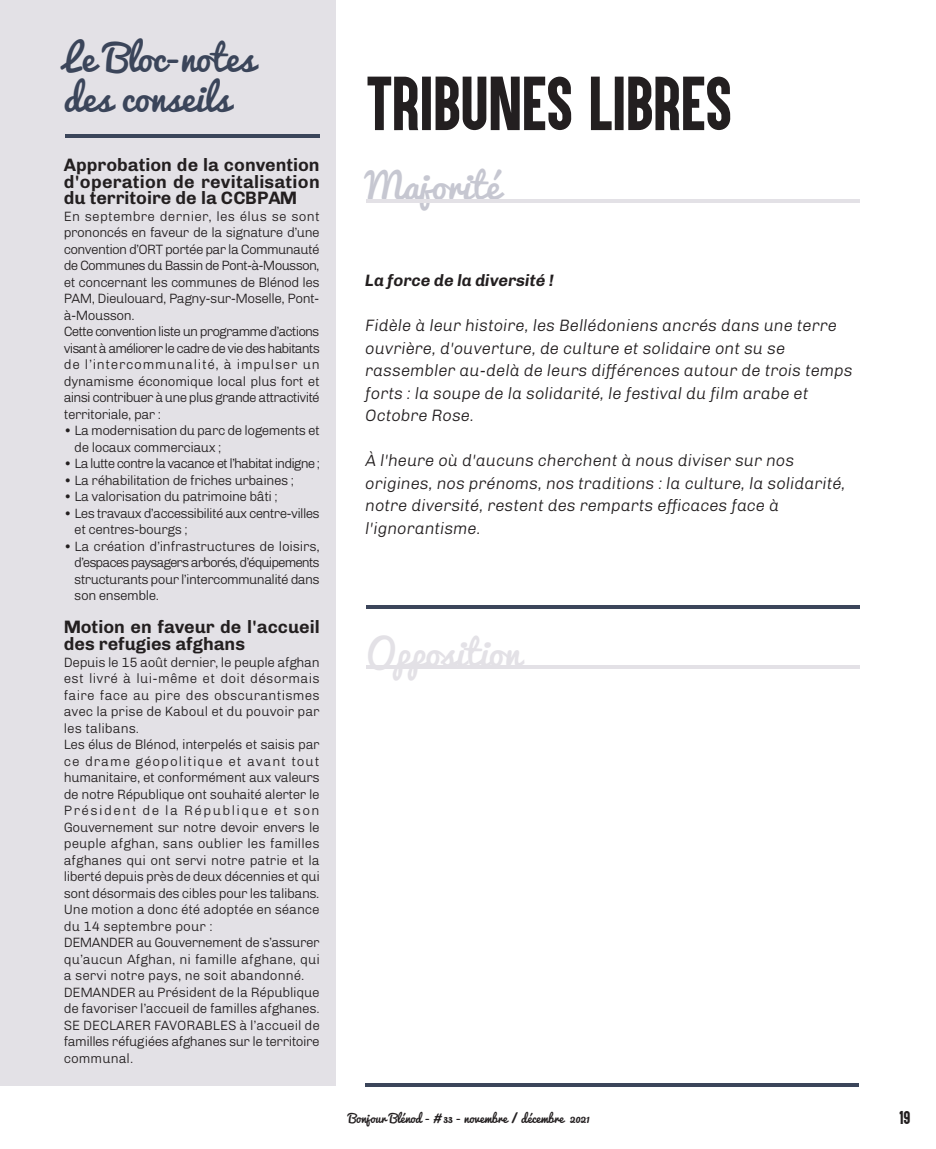
<style>
.page{position:relative;width:936px;height:1149px;background:#fff}
.page>*{position:absolute;margin:0;border:0;box-sizing:border-box;transform-origin:0 0}
.t1{font:61.5px "Aku&Kamu";letter-spacing:-.01em;color:#231f20}
.t2{font:36px/39px "Pacifico";color:#3b455a}
.t3{font:36px "Pacifico";color:#e3e1e6}
.t4{font:36px "Pacifico";color:#c6c7d1}
.t5{font:700 18px/16.5px "Chivo";color:#231f20;text-align:justify}
.t6{font:italic 300 16.5px/22.5px "Chivo";color:#231f20}
.t7{font:italic 700 16.5px "Chivo";color:#231f20}
.t8{font:15px "Aku&Kamu";color:#231f20}
.t9{font:300 13.5px/16.5px "Chivo";letter-spacing:-.035em;color:#231f20}
.t10{font:300 13.5px "Chivo";letter-spacing:-.07em;color:#231f20}
.t11{font:12px "Pacifico";color:#231f20}
</style>
<div class="page">
<hr style="left:366px;top:605px;width:494px;height:3px;background:#3b455a">
<hr style="left:366px;top:199px;width:494px;height:3px;background:#e3e1e6">
<hr style="left:366px;top:665px;width:494px;height:3px;background:#e3e1e6">
<hr style="left:365px;top:1083px;width:494px;height:3px;background:#3b455a">
<div style="left:0;top:0;width:335px;height:1084px;background:#e3e1e6"></div>
<hr style="left:65px;top:134px;width:255px;height:3px;background:#3b455a">
<h2 class="t2" style="left:64px;top:41px;width:192px">Le Bloc-notes des conseils</h2>
<h3 class="t5" style="left:64px;top:158px;width:257px">Approbation de la convention d'operation de revitalisation du territoire de la CCBPAM</h3>
<p class="t9" style="left:64px;top:209px;width:257px">En septembre dernier, les élus se sont prononcés en faveur de la signature d’une convention d’ORT portée par la Communauté de Communes du Bassin de Pont-à-Mousson, et concernant les communes de Blénod les PAM, Dieulouard, Pagny-sur-Moselle, Pont&shy;à-Mousson.<br>Cette convention liste un programme d’actions visant à améliorer le cadre de vie des habitants de l’intercommunalité, à impulser un dynamisme économique local plus fort et ainsi contribuer à une plus grande attractivité territoriale, par :</p>
<p class="t9" style="left:74px;top:423px;width:247px;text-indent:-11px">• La modernisation du parc de logements et de locaux commerciaux ;</p>
<p class="t10" style="left:64px;top:458px;width:258px">• La lutte contre la vacance et l’habitat indigne ;</p>
<p class="t9" style="left:64px;top:473px;width:232px">• La réhabilitation de friches urbaines ;</p>
<p class="t9" style="left:64px;top:489px;width:215px">• La valorisation du patrimoine bâti ;</p>
<p class="t9" style="left:74px;top:506px;width:247px;text-indent:-11px">• Les travaux d’accessibilité aux centre-villes et centres-bourgs ;</p>
<p class="t9" style="left:74px;top:539px;width:247px;text-align:justify;text-indent:-11px">• La création d’infrastructures de loisirs, d’espaces paysagers arborés, d’équipements structurants pour l’intercommunalité dans son ensemble.</p>
<h3 class="t5" style="left:64px;top:620px;width:257px">Motion en faveur de l'accueil des refugies afghans</h3>
<p class="t9" style="left:64px;top:654px;width:258px">Depuis le 15 août dernier, le peuple afghan est livré à lui-même et doit désormais faire face au pire des obscurantismes avec la prise de Kaboul et du pouvoir par les talibans.<br>Les élus de Blénod, interpelés et saisis par ce drame géopolitique et avant tout humanitaire, et conformément aux valeurs de notre République ont souhaité alerter le Président de la République et son Gouvernement sur notre devoir envers le peuple afghan, sans oublier les familles afghanes qui ont servi notre patrie et la liberté depuis près de deux décennies et qui sont désormais des cibles pour les talibans.<br>Une motion a donc été adoptée en séance du 14 septembre pour :<br>DEMANDER au Gouvernement de s’assurer qu’aucun Afghan, ni famille afghane, qui a servi notre pays, ne soit abandonné.<br>DEMANDER au Président de la République de favoriser l’accueil de familles afghanes.<br>SE DECLARER FAVORABLES à l’accueil de familles réfugiées afghanes sur le territoire communal.</p>
<h1 class="t1" style="left:366px;top:73px;width:366px">TRIBUNES LIBRES</h1>
<h2 class="t4" style="left:365px;top:166px;width:136px">Majorité</h2>
<p class="t7" style="left:365px;top:271px;width:190px">La force de la diversité !</p>
<p class="t6" style="left:365px;top:315px;width:489px">Fidèle à leur histoire, les Bellédoniens ancrés dans une terre ouvrière, d'ouverture, de culture et solidaire ont su se rassembler au-delà de leurs différences autour de trois temps forts : la soupe de la solidarité, le festival du film arabe et Octobre Rose.</p>
<p class="t6" style="left:365px;top:450px;width:481px">À l'heure où d'aucuns cherchent à nous diviser sur nos origines, nos prénoms, nos traditions : la culture, la solidarité, notre diversité, restent des remparts efficaces face à l'ignorantisme.</p>
<h2 class="t3" style="left:366px;top:633px;width:155px">Opposition</h2>
<p class="t11" style="left:348px;top:1111px;width:243px">Bonjour Blénod - # 33 - novembre / décembre 2021</p>
<p class="t8" style="left:899px;top:1109px;width:12px">19</p>
</div>
